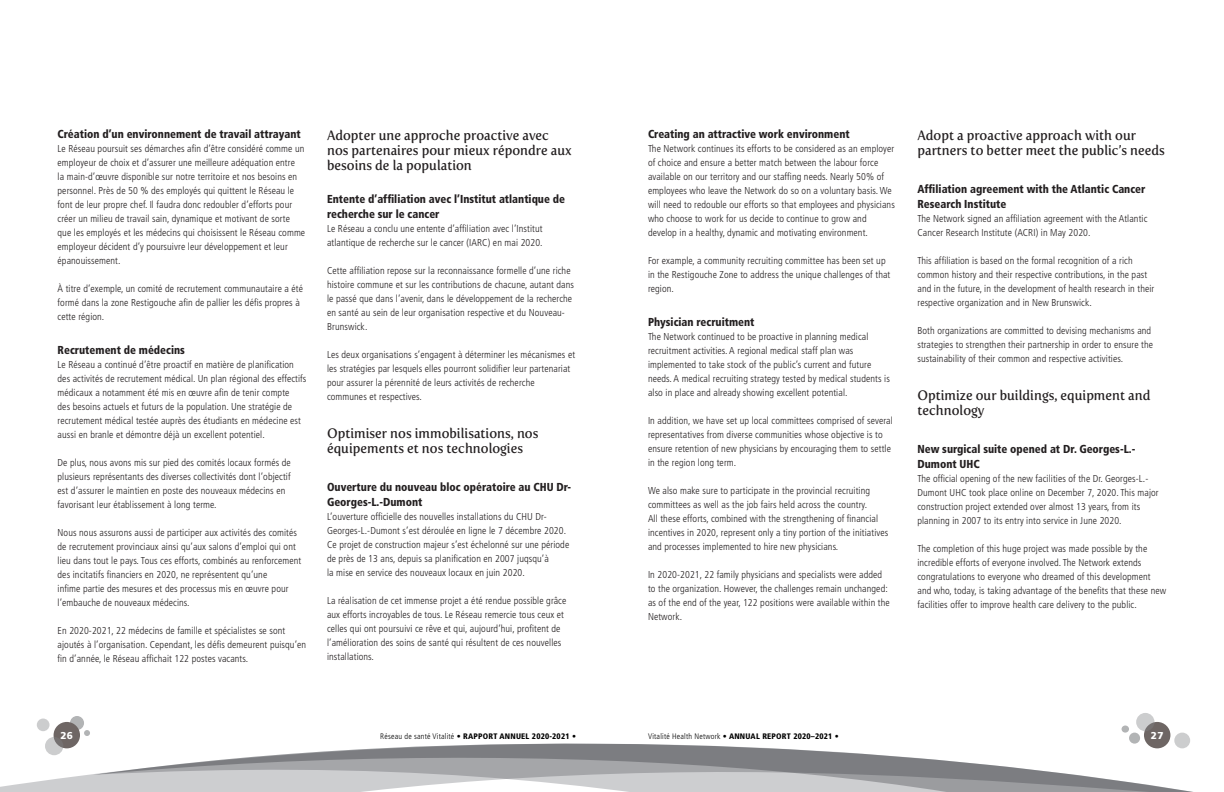
<style>
.page{position:relative;width:1224px;height:792px;background:#fff}
.page>*{position:absolute;margin:0;border:0;box-sizing:border-box;transform-origin:0 0}
.Subheader{font:13.6px/15px "Fertigo Pro";color:#231f20;scale:.95 1}
.Subheader_2{font:900 condensed 11.6px/15px "Frutiger LT Std";color:#231f20;scale:.95 1}
.t1{font:300 condensed 10px/14px "Frutiger LT Std";letter-spacing:.01em;color:#231f20}
.t2{font:900 10px "Frutiger LT Std";color:#fff}
.t3{font:900 condensed 8px "Frutiger LT Std";letter-spacing:.025em;color:#000}
.s1{font-weight:300}
</style>
<div class="page">
<svg style="left:0;top:744px;width:93px;height:48px"></svg>
<svg style="left:93px;top:744px;width:1100px;height:48px"></svg>
<div style="left:70px;top:716px;width:14px;height:14px;background:#b2b4b5;border-radius:50%"></div>
<svg style="left:84px;top:730px;width:6px;height:6px"></svg>
<div style="left:54px;top:722px;width:26px;height:26px;background:#6e6664;border-radius:50%"></div>
<svg style="left:45px;top:737px;width:18px;height:18px"></svg>
<div style="left:1144px;top:722px;width:26px;height:26px;background:#6e6664;border-radius:50%"></div>
<div style="left:37px;top:719px;width:13px;height:12px;background:#cccdce;border-radius:50%"></div>
<svg style="left:1136px;top:713px;width:19px;height:18px"></svg>
<div style="left:1122px;top:726px;width:7px;height:7px;background:#b2b4b5;border-radius:50%"></div>
<div style="left:1129px;top:733px;width:11px;height:11px;background:#b2b4b5;border-radius:50%"></div>
<div style="left:1174px;top:733px;width:16px;height:15px;background:#cccdce;border-radius:50%"></div>
<p class="Subheader_2" style="left:58px;top:127px;width:257px">Création d’un environnement de travail attrayant</p>
<p class="t1" style="left:58px;top:142px;width:249px">Le Réseau poursuit ses démarches afin d’être considéré comme un employeur de choix et d’assurer une meilleure adéquation entre<br>la main-d’œuvre disponible sur notre territoire et nos besoins en personnel. Près de 50 % des employés qui quittent le Réseau le font de leur propre chef. Il faudra donc redoubler d’efforts pour créer un milieu de travail sain, dynamique et motivant de sorte que les employés et les médecins qui choisissent le Réseau comme employeur décident d’y poursuivre leur développement et leur épanouissement.</p>
<p class="t1" style="left:58px;top:282px;width:247px">À titre d’exemple, un comité de recrutement communautaire a été formé dans la zone Restigouche afin de pallier les défis propres à cette région.</p>
<p class="Subheader_2" style="left:58px;top:342px;width:136px">Recrutement de médecins</p>
<p class="t1" style="left:58px;top:357px;width:250px">Le Réseau a continué d’être proactif en matière de planification des activités de recrutement médical. Un plan régional des effectifs médicaux a notamment été mis en œuvre afin de tenir compte<br>des besoins actuels et futurs de la population. Une stratégie de recrutement médical testée auprès des étudiants en médecine est aussi en branle et démontre déjà un excellent potentiel.</p>
<p class="t1" style="left:58px;top:455px;width:235px">De plus, nous avons mis sur pied des comités locaux formés de plusieurs représentants des diverses collectivités dont l’objectif est d’assurer le maintien en poste des nouveaux médecins en favorisant leur établissement à long terme.</p>
<p class="t1" style="left:58px;top:525px;width:245px">Nous nous assurons aussi de participer aux activités des comités de recrutement provinciaux ainsi qu’aux salons d’emploi qui ont lieu dans tout le pays. Tous ces efforts, combinés au renforcement des incitatifs financiers en 2020, ne représentent qu’une<br>infime partie des mesures et des processus mis en œuvre pour l’embauche de nouveaux médecins.</p>
<p class="t1" style="left:58px;top:623px;width:250px">En 2020-2021, 22 médecins de famille et spécialistes se sont ajoutés à l’organisation. Cependant, les défis demeurent puisqu’en fin d’année, le Réseau affichait 122 postes vacants.</p>
<p class="Subheader" style="left:327px;top:128px;width:259px">Adopter une approche proactive avec nos partenaires pour mieux répondre aux besoins de la population</p>
<p class="Subheader_2" style="left:327px;top:192px;width:252px">Entente d’affiliation avec l’Institut atlantique de recherche sur le cancer</p>
<p class="t1" style="left:327px;top:222px;width:217px">Le Réseau a conclu une entente d’affiliation avec l’Institut atlantique de recherche sur le cancer (IARC) en mai 2020.</p>
<p class="t1" style="left:327px;top:264px;width:248px">Cette affiliation repose sur la reconnaissance formelle d’une riche histoire commune et sur les contributions de chacune, autant dans le passé que dans l’avenir, dans le développement de la recherche en santé au sein de leur organisation respective et du Nouveau-Brunswick.</p>
<p class="t1" style="left:327px;top:348px;width:250px">Les deux organisations s’engagent à déterminer les mécanismes et les stratégies par lesquels elles pourront solidifier leur partenariat pour assurer la pérennité de leurs activités de recherche communes et respectives.</p>
<p class="Subheader" style="left:327px;top:426px;width:224px">Optimiser nos immobilisations, nos équipements et nos technologies</p>
<p class="Subheader_2" style="left:327px;top:480px;width:259px">Ouverture du nouveau bloc opératoire au CHU Dr-<br>Georges-L.-Dumont</p>
<p class="t1" style="left:327px;top:510px;width:244px">L’ouverture officielle des nouvelles installations du CHU Dr-Georges-L.-Dumont s’est déroulée en ligne le 7 décembre 2020.<br>Ce projet de construction majeur s’est échelonné sur une période de près de 13 ans, depuis sa planification en 2007 juqsqu’à<br>la mise en service des nouveaux locaux en juin 2020.</p>
<p class="t1" style="left:327px;top:594px;width:241px">La réalisation de cet immense projet a été rendue possible grâce aux efforts incroyables de tous. Le Réseau remercie tous ceux et celles qui ont poursuivi ce rêve et qui, aujourd’hui, profitent de l’amélioration des soins de santé qui résultent de ces nouvelles installations.</p>
<p class="Subheader_2" style="left:648px;top:127px;width:214px">Creating an attractive work environment</p>
<p class="t1" style="left:648px;top:142px;width:248px">The Network continues its efforts to be considered as an employer of choice and ensure a better match between the labour force available on our territory and our staffing needs. Nearly 50% of employees who leave the Network do so on a voluntary basis. We will need to redouble our efforts so that employees and physicians who choose to work for us decide to continue to grow and develop in a healthy, dynamic and motivating environment.</p>
<p class="t1" style="left:648px;top:254px;width:244px">For example, a community recruiting committee has been set up in the Restigouche Zone to address the unique challenges of that region.</p>
<p class="Subheader_2" style="left:648px;top:314px;width:114px">Physician recruitment</p>
<p class="t1" style="left:648px;top:329px;width:243px">The Network continued to be proactive in planning medical recruitment activities. A regional medical staff plan was implemented to take stock of the public’s current and future needs. A medical recruiting strategy tested by medical students is also in place and already showing excellent potential.</p>
<p class="t1" style="left:648px;top:413px;width:246px">In addition, we have set up local committees comprised of several representatives from diverse communities whose objective is to ensure retention of new physicians by encouraging them to settle in the region long term.</p>
<p class="t1" style="left:648px;top:483px;width:242px">We also make sure to participate in the provincial recruiting committees as well as the job fairs held across the country.<br>All these efforts, combined with the strengthening of financial incentives in 2020, represent only a tiny portion of the initiatives and processes implemented to hire new physicians.</p>
<p class="t1" style="left:648px;top:567px;width:243px">In 2020-2021, 22 family physicians and specialists were added to the organization. However, the challenges remain unchanged: as of the end of the year, 122 positions were available within the Network.</p>
<p class="Subheader" style="left:917px;top:128px;width:262px">Adopt a proactive approach with our partners to better meet the public’s needs</p>
<p class="Subheader_2" style="left:917px;top:181px;width:242px">Affiliation agreement with the Atlantic Cancer<br>Research Institute</p>
<p class="t1" style="left:917px;top:212px;width:231px">The Network signed an affiliation agreement with the Atlantic<br>Cancer Research Institute (ACRI) in May 2020.</p>
<p class="t1" style="left:917px;top:254px;width:238px">This affiliation is based on the formal recognition of a rich common history and their respective contributions, in the past and in the future, in the development of health research in their respective organization and in New Brunswick.</p>
<p class="t1" style="left:917px;top:324px;width:237px">Both organizations are committed to devising mechanisms and strategies to strengthen their partnership in order to ensure the sustainability of their common and respective activities.</p>
<p class="Subheader" style="left:917px;top:388px;width:247px">Optimize our buildings, equipment and technology</p>
<p class="Subheader_2" style="left:917px;top:441px;width:231px">New surgical suite opened at Dr. Georges-L.-<br>Dumont UHC</p>
<p class="t1" style="left:917px;top:472px;width:243px">The official opening of the new facilities of the Dr. Georges-L.- Dumont UHC took place online on December 7, 2020. This major construction project extended over almost 13 years, from its planning in 2007 to its entry into service in June 2020.</p>
<p class="t1" style="left:917px;top:542px;width:250px">The completion of this huge project was made possible by the incredible efforts of everyone involved. The Network extends congratulations to everyone who dreamed of this development and who, today, is taking advantage of the benefits that these new facilities offer to improve health care delivery to the public.</p>
<p class="t2" style="left:61px;top:729px;width:14px">26</p>
<p class="t3" style="left:380px;top:732px;width:197px"><span class="s1">Réseau de santé Vitalité</span> • RAPPORT ANNUEL 2020-2021 •</p>
<p class="t3" style="left:648px;top:732px;width:192px"><span class="s1">Vitalité Health Network</span> • ANNUAL REPORT 2020–2021 •</p>
<p class="t2" style="left:1151px;top:729px;width:14px">27</p>
</div>
